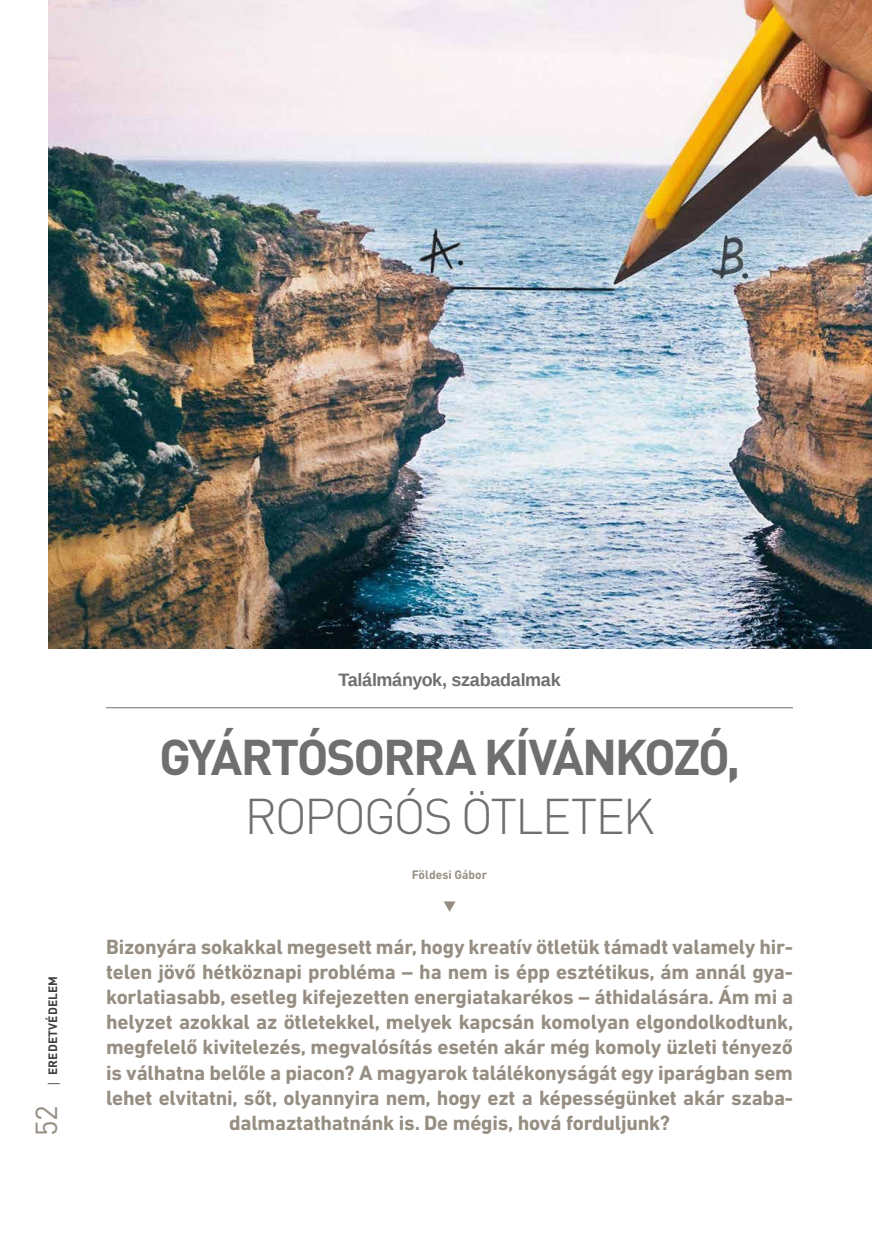
<style>
.page{position:relative;width:872px;height:1242px;background:#fff}
.page>*{position:absolute;margin:0;border:0;box-sizing:border-box;transform-origin:0 0}
.t1{font:700 49.5px "DIN Pro";letter-spacing:-.05em;color:#706f6f}
.t2{font:300 49.5px "DIN Pro";letter-spacing:-.045em;color:#706f6f}
.t3{font:30px "DIN Pro";color:#968e82}
.t4{font:700 21px/25.2px "DIN Next LT Pro";letter-spacing:-.01em;color:#968e82;text-align:center}
.t5{font:700 18px "Liberation Sans";letter-spacing:-.02em;color:#706f6f}
.t6{font:700 12px "DIN Pro";letter-spacing:.01em;color:#3c3c3b}
.t7{font:700 12px "DIN Pro";color:#968e82}
.s1{font-family:"Open Sans";font-weight:400}
</style>
<div class="page">
<img style="left:49px;top:0;width:823px;height:648px">
<hr style="left:106px;top:707px;width:687px;height:1px;background:#706f6f">
<svg style="left:443px;top:901px;width:12px;height:11px"></svg>
<p class="t6" style="left:45px;top:1087px;width:113px;rotate:-90deg"><span class="s1">|</span> EREDETVÉDELEM</p>
<h2 class="t3" style="left:26px;top:1136px;width:33px;rotate:-90deg">52</h2>
<p class="t5" style="left:338px;top:667px;width:224px">Találmányok, szabadalmak</p>
<h1 class="t1" style="left:159px;top:723px;width:583px">GYÁRTÓSORRA KÍVÁNKOZÓ,</h1>
<h1 class="t2" style="left:244px;top:782px;width:411px">ROPOGÓS ÖTLETEK</h1>
<p class="t7" style="left:412px;top:866px;width:77px">Földesi Gábor</p>
<p class="t4" style="left:106px;top:933px;width:689px">Bizonyára sokakkal megesett már, hogy kreatív ötletük támadt valamely hir&shy;telen jövő hétköznapi probléma – ha nem is épp esztétikus, ám annál gya&shy;korlatiasabb, esetleg kifejezetten energiatakarékos – áthidalására. Ám mi a helyzet azokkal az ötletekkel, melyek kapcsán komolyan elgondolkodtunk, megfelelő kivitelezés, megvalósítás esetén akár még komoly üzleti tényező is válhatna belőle a piacon? A magyarok találékonyságát egy iparágban sem lehet elvitatni, sőt, olyannyira nem, hogy ezt a képességünket akár szaba&shy;dalmaztathatnánk is. De mégis, hová forduljunk?</p>
</div>
